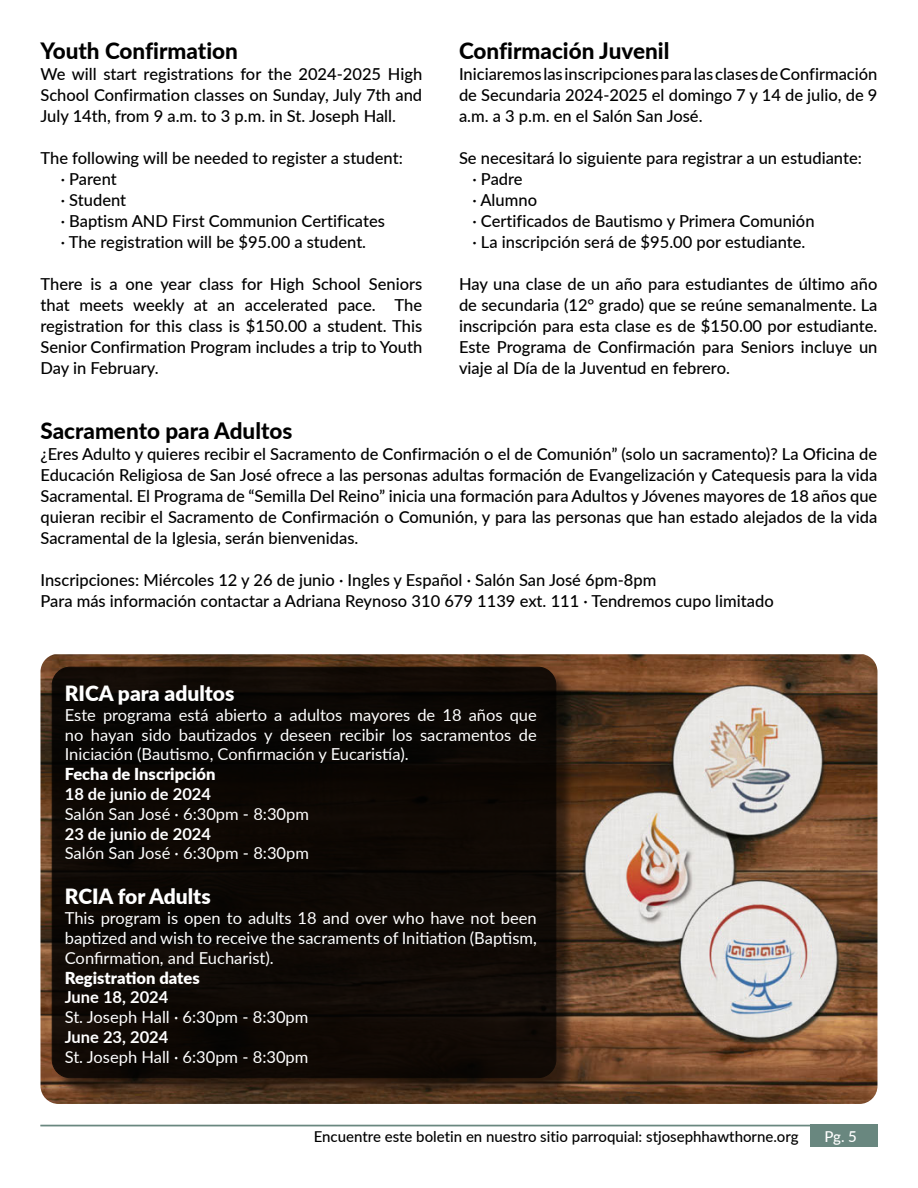
<style>
.page{position:relative;width:918px;height:1188px;background:#fff}
.page>*{position:absolute;margin:0;border:0;box-sizing:border-box;transform-origin:0 0}
.t1{font:800 22.5px "Lato";color:#000}
.t2{font:900 21px "Njbpgt Lato";color:#fff}
.t3{font:500 16.5px/21px "Rhnkfj Lato";color:#000;text-align:justify}
.t4{font:16.5px/19.8px "Tbxygp Lato";color:#fff}
.t5{font:16.5px "Tphkpl Lato";color:#fff}
.t6{font:700 16.5px "Lato";color:#fff}
.t7{font:900 16.5px "Njbpgt Lato";color:#fff}
.t8{font:900 16.5px "Kmkvly Lato";color:#fff}
.t9{font:500 15px "Ymrrqy Lato";color:#000}
.t10{font:500 15px "Rhnkfj Lato";color:#fff}
</style>
<div class="page">
<div style="left:810px;top:1125px;width:68px;height:22px;background:#69877f"></div>
<hr style="left:41px;top:1125px;width:770px;height:1px;background:#69877f">
<img style="left:41px;top:654px;width:837px;height:450px">
<div style="left:54px;top:669px;width:521px;height:427px;background:#000;opacity:.63"></div>
<div style="left:52px;top:667px;width:504px;height:411px;background:#0e0804;border-radius:18px"></div>
<h1 class="t1" style="left:41px;top:34px;width:199px">Youth Confirmation</h1>
<p class="t3" style="left:41px;top:62px;width:383px">We will start registrations for the 2024-2025 High School Confirmation classes on Sunday, July 7th and July 14th, from 9 a.m. to 3 p.m. in St. Joseph Hall.</p>
<p class="t3" style="left:61px;top:146px;width:344px;text-align:left;text-indent:-20px">The following will be needed to register a student: · Parent<br>· Student<br>· Baptism AND First Communion Certificates<br>· The registration will be $95.00 a student.</p>
<p class="t3" style="left:41px;top:272px;width:383px">There is a one year class for High School Seniors that meets weekly at an accelerated pace. The registration for this class is $150.00 a student. This Senior Confirmation Program includes a trip to Youth Day in February.</p>
<h1 class="t1" style="left:459px;top:34px;width:212px">Confirmación Juvenil</h1>
<p class="t3" style="left:459px;top:62px;width:420px">Iniciaremos las inscripciones para las clases de Confirmación de Secundaria 2024-2025 el domingo 7 y 14 de julio, de 9 a.m. a 3 p.m. en el Salón San José.</p>
<p class="t3" style="left:472px;top:146px;width:391px;text-align:left;text-indent:-13px">Se necesitará lo siguiente para registrar a un estudiante: · Padre<br>· Alumno<br>· Certificados de Bautismo y Primera Comunión<br>· La inscripción será de $95.00 por estudiante.</p>
<p class="t3" style="left:459px;top:272px;width:420px">Hay una clase de un año para estudiantes de último año de secundaria (12° grado) que se reúne semanalmente. La inscripción para esta clase es de $150.00 por estudiante.<br>Este Programa de Confirmación para Seniors incluye un viaje al Día de la Juventud en febrero.</p>
<h1 class="t1" style="left:41px;top:414px;width:253px">Sacramento para Adultos</h1>
<p class="t3" style="left:41px;top:443px;width:838px">¿Eres Adulto y quieres recibir el Sacramento de Confirmación o el de Comunión” (solo un sacramento)? La Oficina de Educación Religiosa de San José ofrece a las personas adultas formación de Evangelización y Catequesis para la vida Sacramental. El Programa de “Semilla Del Reino” inicia una formación para Adultos y Jóvenes mayores de 18 años que quieran recibir el Sacramento de Confirmación o Comunión, y para las personas que han estado alejados de la vida Sacramental de la Iglesia, serán bienvenidas.</p>
<p class="t3" style="left:41px;top:569px;width:735px">Inscripciones: Miércoles 12 y 26 de junio · Ingles y Español · Salón San José 6pm-8pm<br>Para más información contactar a Adriana Reynoso 310 679 1139 ext. 111 · Tendremos cupo limitado</p>
<p class="t2" style="left:65px;top:677px;width:171px">RICA para adultos</p>
<p class="t5" style="left:65px;top:703px;width:474px">Este programa está abierto a adultos mayores de 18 años que</p>
<p class="t4" style="left:65px;top:724px;width:473px">no hayan sido bautizados y deseen recibir los sacramentos de<br>Iniciación (Bautismo, Confirmación y Eucaristía).</p>
<p class="t7" style="left:65px;top:762px;width:152px">Fecha de Inscripción</p>
<p class="t6" style="left:65px;top:782px;width:148px">18 de junio de 2024</p>
<p class="t4" style="left:65px;top:803px;width:246px">Salón San José · 6:30pm - 8:30pm</p>
<p class="t6" style="left:65px;top:821px;width:148px">23 de junio de 2024</p>
<p class="t4" style="left:65px;top:843px;width:246px">Salón San José · 6:30pm - 8:30pm</p>
<p class="t2" style="left:65px;top:881px;width:147px">RCIA for Adults</p>
<p class="t5" style="left:65px;top:906px;width:474px">This program is open to adults 18 and over who have not been</p>
<p class="t4" style="left:65px;top:927px;width:473px">baptized and wish to receive the sacraments of Initiation (Baptism,<br>Confirmation, and Eucharist).</p>
<p class="t8" style="left:65px;top:965px;width:136px">Registration dates</p>
<p class="t6" style="left:65px;top:985px;width:105px">June 18, 2024</p>
<p class="t4" style="left:65px;top:1007px;width:245px">St. Joseph Hall · 6:30pm - 8:30pm</p>
<p class="t6" style="left:65px;top:1025px;width:105px">June 23, 2024</p>
<p class="t4" style="left:65px;top:1046px;width:245px">St. Joseph Hall · 6:30pm - 8:30pm</p>
<p class="t9" style="left:314px;top:1126px;width:486px">Encuentre este boletin en nuestro sitio parroquial: stjosephhawthorne.org</p>
<p class="t10" style="left:824px;top:1126px;width:34px">Pg. 5</p>
</div>
